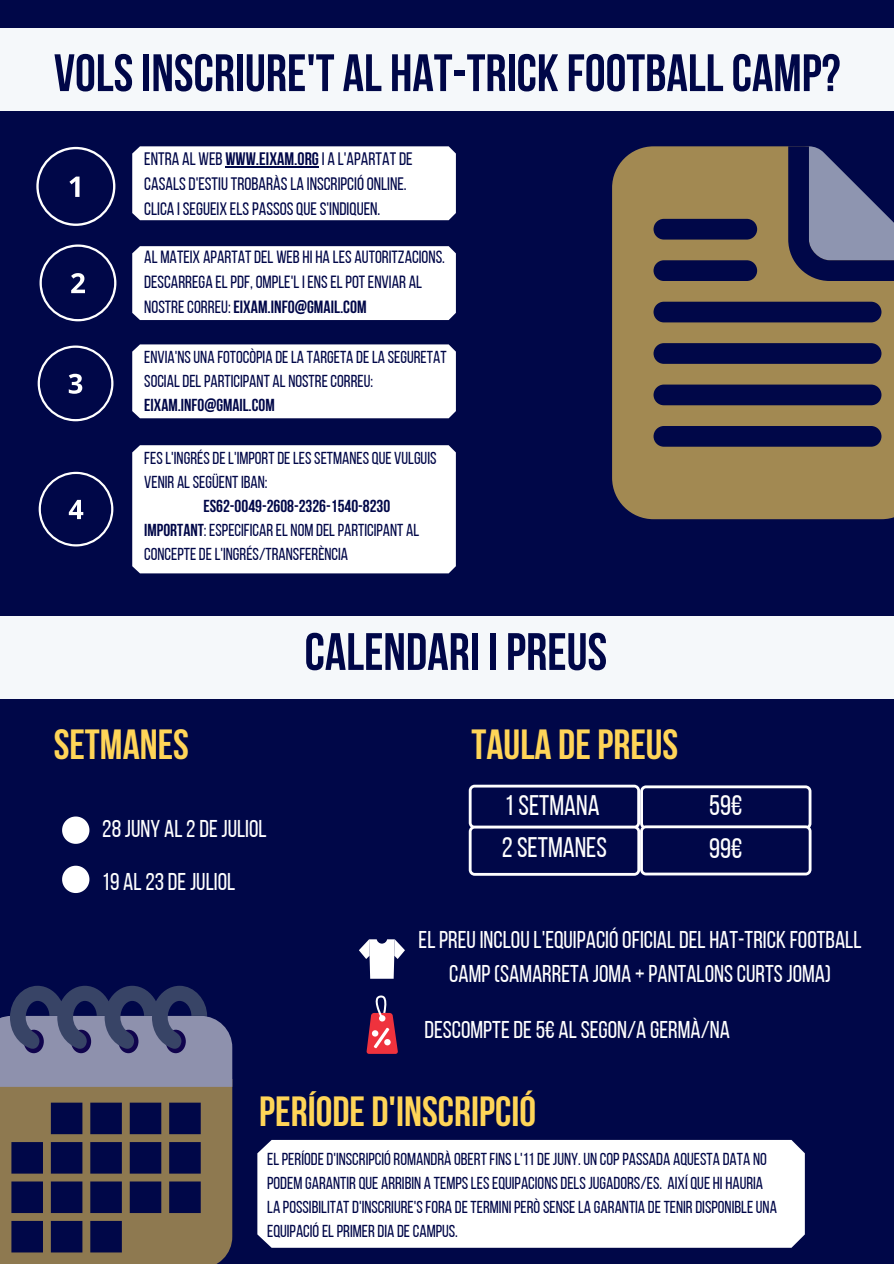
<style>
.page{position:relative;width:894px;height:1264px;background:#fff}
.page>*{position:absolute;margin:0;border:0;box-sizing:border-box;transform-origin:0 0}
.t1{font:700 52.5px "Bebas Neue";color:#000748}
.t2{font:700 42px "Bebas Neue";color:#ffd558}
.t3{font:28.2px "Bebas Neue";color:#fefefe}
.t4{font:24.3px/33.3px "Bebas Neue";color:#fefefe;text-align:center}
.t5{font:18px/25px "Bebas Neue";color:#000748}
.t6{font:17.7px/24.6px "Bebas Neue";color:#000748}
.t7{font:17.25px/24px "Bebas Neue";color:#000748}
.t8{font:700 17.25px "Bebas Neue";color:#000748}
.s1{font-weight:700}
</style>
<div class="page">
<div style="left:0;top:0;width:893px;height:1263px;background:#000748"></div>
<svg style="left:468px;top:784px;width:343px;height:91px"></svg>
<div style="left:0;top:28px;width:893px;height:82px;background:#f5f8fa"></div>
<div style="left:0;top:617px;width:893px;height:82px;background:#f5f8fa"></div>
<svg style="left:0;top:985px;width:232px;height:278px"></svg>
<svg style="left:62px;top:816px;width:27px;height:27px"></svg>
<div style="left:257px;top:1139px;width:547px;height:108px;background:#fff"></div>
<svg style="left:359px;top:939px;width:46px;height:39px"></svg>
<svg style="left:62px;top:865px;width:27px;height:28px"></svg>
<svg style="left:366px;top:995px;width:32px;height:58px"></svg>
<div style="left:612px;top:146px;width:281px;height:373px;background:#a28952"></div>
<svg style="left:653px;top:146px;width:240px;height:300px"></svg>
<div style="left:132px;top:146px;width:324px;height:74px;background:#fff"></div>
<div style="left:132px;top:246px;width:324px;height:74px;background:#fff"></div>
<div style="left:132px;top:344px;width:324px;height:74px;background:#fff"></div>
<div style="left:132px;top:445px;width:324px;height:128px;background:#fff"></div>
<svg style="left:36px;top:147px;width:79px;height:79px"></svg>
<svg style="left:40px;top:244px;width:76px;height:77px"></svg>
<svg style="left:38px;top:345px;width:75px;height:76px"></svg>
<svg style="left:39px;top:472px;width:74px;height:74px"></svg>
<hr style="left:225px;top:166px;width:94px;height:2px;background:#000748">
<p class="t1" style="left:54px;top:52px;width:787px">VOLSINSCRIURE'T AL HAT-TRICK FOOTBALLCAMP?</p>
<p class="t5" style="left:144px;top:148px;width:270px">ENTRA AL WEB <span class="s1">WWW.EIXAM.ORG</span>I A L'APARTATDE<br>CASALSD'ESTIUTROBARÀSLA INSCRIPCIÓONLINE.</p>
<p class="t5" style="left:144px;top:198px;width:237px">CLICA I SEGUEIX ELSPASSOS QUES'INDIQUEN.</p>
<p class="t6" style="left:144px;top:247px;width:302px">AL MATEIX APARTATDEL WEB HI HA LES AUTORITZACIONS.<br>DESCARREGA ELPDF, OMPLE'LI ENSELPOTENVIAR AL<br>NOSTRECORREU:<span class="s1">EIXAM.INFO@GMAIL.COM</span></p>
<p class="t7" style="left:144px;top:346px;width:304px">ENVIA'NSUNA FOTOCÒPIA DELA TARGETA DELA SEGURETAT<br>SOCIALDELPARTICIPANT AL NOSTRECORREU:<br><span class="s1">EIXAM.INFO@GMAIL.COM</span></p>
<p class="t7" style="left:144px;top:448px;width:294px">FESL'INGRÉSDEL'IMPORTDELESSETMANESQUE VULGUIS<br>VENIR ALSEGÜENTIBAN:</p>
<p class="t8" style="left:203px;top:499px;width:188px">ES62-0049-2608-2326-1540-8230</p>
<p class="t7" style="left:144px;top:520px;width:276px"><span class="s1">IMPORTANT</span>: ESPECIFICAREL NOM DELPARTICIPANT AL<br>CONCEPTEDEL'INGRÉS/TRANSFERÈNCIA</p>
<p class="t2" style="left:54px;top:728px;width:137px">SETMANES</p>
<p class="t4" style="left:102px;top:814px;width:166px">28 JUNY AL 2 DEJULIOL</p>
<p class="t4" style="left:102px;top:867px;width:135px">19 AL 23 DE JULIOL</p>
<p class="t1" style="left:304px;top:630px;width:304px">CALENDARI I PREUS</p>
<p class="t2" style="left:471px;top:728px;width:208px">TAULA DEPREUS</p>
<p class="t3" style="left:504px;top:794px;width:97px">1SETMANA</p>
<p class="t3" style="left:501px;top:835px;width:107px">2SETMANES</p>
<p class="t3" style="left:709px;top:793px;width:35px">59€</p>
<p class="t3" style="left:709px;top:836px;width:35px">99€</p>
<p class="t4" style="left:418px;top:925px;width:444px">ELPREU INCLOU L'EQUIPACIÓ OFICIAL DEL HAT-TRICK FOOTBALL<br>CAMP(SAMARRETA JOMA +PANTALONSCURTSJOMA)</p>
<p class="t4" style="left:424px;top:1015px;width:307px">DESCOMPTEDE5€ ALSEGON/A GERMÀ/NA</p>
<p class="t2" style="left:259px;top:1094px;width:278px">PERÍODE D'INSCRIPCIÓ</p>
<p class="t7" style="left:267px;top:1148px;width:511px">ELPERÍODED'INSCRIPCIÓROMANDRÀ OBERTFINSL'11DEJUNY. UN COPPASSADA AQUESTA DATA NO PODEM GARANTIRQUE ARRIBIN A TEMPSLESEQUIPACIONSDELSJUGADORS/ES. AIXÍ QUE HI HAURIA LA POSSIBILITATD'INSCRIURE'SFORA DETERMINI PERÒSENSELA GARANTIA DETENIRDISPONIBLEUNA EQUIPACIÓELPRIMERDIA DECAMPUS.</p>
</div>
